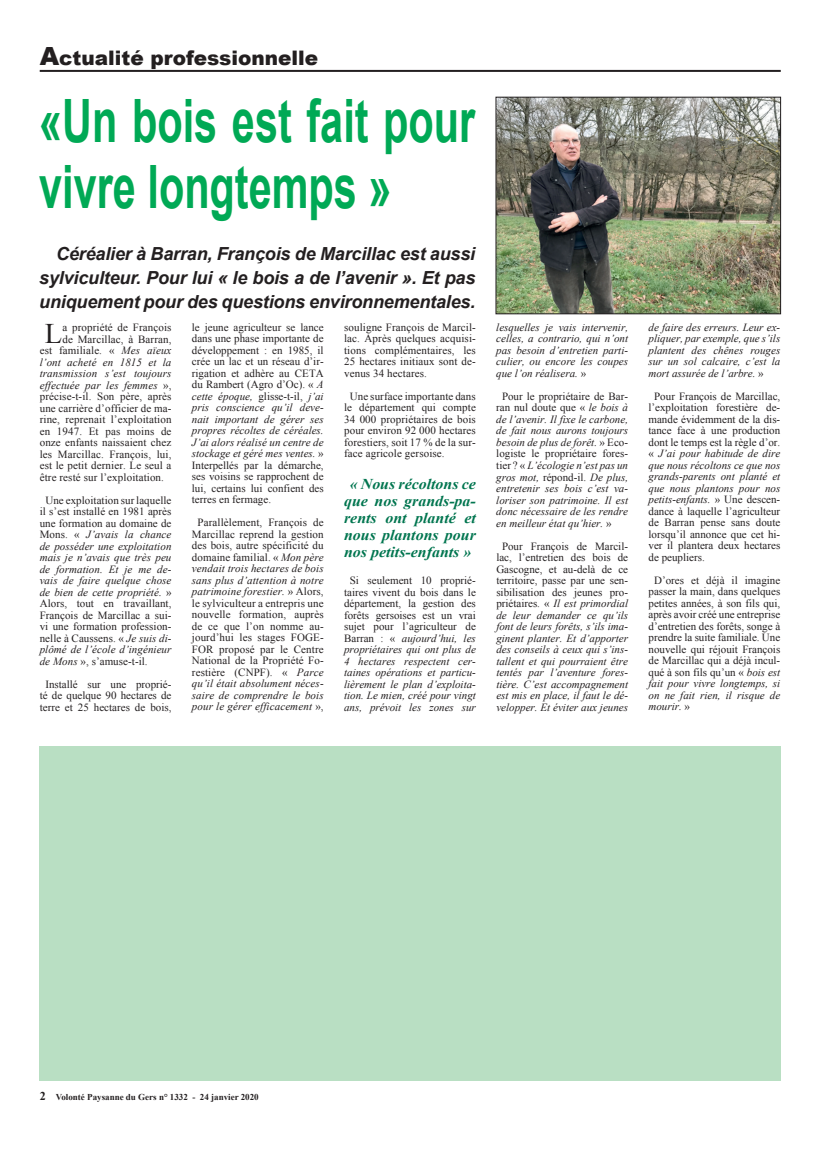
<style>
.page{position:relative;width:820px;height:1163px;background:#fff}
.page>*{position:absolute;margin:0;border:0;box-sizing:border-box;transform-origin:0 0}
.t1{font:700 59.8px/66px "Arial";color:#00a955;scale:.69 1}
.t2{font:28.4px "Times New Roman";color:#231f20}
.t3{font:900 20px "Arial";color:#231f20}
.t4{font:italic 700 18px/24px "Arial";letter-spacing:-.01em;color:#231f20;text-align:justify}
.t5{font:italic 700 15px/17px "Times New Roman";color:#00754f;text-align:center;scale:1.06 1}
.t6{font:11px/11.5px "Times New Roman";letter-spacing:.01em;color:#231f20;text-align:justify}
.t7{font:italic 11px/11.5px "Times New Roman";color:#231f20;text-align:justify}
.t8{font:700 9px "Times New Roman";color:#231f20}
.s1{font-size:25px}
.s2{font-style:normal}
.s3{font-style:italic}
.s4{font-size:12px}
</style>
<div class="page">
<hr style="left:40px;top:70px;width:740px;height:2px;background:#231f20">
<img style="left:497px;top:99px;width:281px;height:213px">
<div style="left:495px;top:97px;width:285px;height:217px;border:1px solid #231f20"></div>
<div style="left:40px;top:746px;width:740px;height:334px;background:#b9dfc3"></div>
<h3 class="t3" style="left:40px;top:43px;width:280px"><span class="s1">A</span>ctualité professionnelle</h3>
<h1 class="t1" style="left:39px;top:89px;width:633px">«Un bois est fait pour vivre longtemps »</h1>
<h3 class="t4" style="left:39px;top:242px;width:437px;text-indent:17px">Céréalier à Barran, François de Marcillac est aussi sylviculteur. Pour lui « le bois a de l’avenir ». Et pas uniquement pour des questions environnementales.</h3>
<h2 class="t2" style="left:45px;top:314px;width:19px">L</h2>
<p class="t6" style="left:62px;top:321px;width:110px">a propriété de François</p>
<p class="t6" style="left:344px;top:321px;width:133px">souligne François de Marcil&shy;lac. Après quelques acquisi&shy;tions complémentaires, les 25 hectares initiaux sont de&shy;venus 34 hectares.</p>
<p class="t6" style="left:344px;top:390px;width:133px;text-indent:6px">Une surface importante dans le département qui compte 34 000 propriétaires de bois pour environ 92 000 hectares forestiers, soit 17 % de la sur&shy;face agricole gersoise.</p>
<h3 class="t5" style="left:344px;top:474px;width:126px">« Nous récoltons ce que nos grands-pa&shy;rents ont planté et nous plantons pour nos petits-enfants »</h3>
<p class="t7" style="left:344px;top:574px;width:133px;text-align:center"><span class="s2">Si seulement 10 proprié&shy;taires vivent du bois dans le département, la gestion des forêts gersoises est un vrai sujet pour l’agriculteur de<br>Barran : «</span> aujourd’hui, les propriétaires qui ont plus de<br>4 hectares respectent cer&shy;taines opérations et particu&shy;lièrement le plan d’exploita&shy;tion. Le mien, créé pour vingt ans, prévoit les zones sur</p>
<p class="t6" style="left:192px;top:321px;width:133px">le jeune agriculteur se lance dans une phase importante de développement : en 1985, il crée un lac et un réseau d’ir&shy;rigation et adhère au CETA du Rambert (Agro d’Oc). « <span class="s3">A cette époque,</span> glisse-t-il, <span class="s3">j’ai pris conscience qu’il deve&shy;nait important de gérer ses propres récoltes de céréales.<br>J’ai alors réalisé un centre de stockage et géré mes ventes.</span> » Interpellés par la démarche, ses voisins se rapprochent de lui, certains lui confient des terres en fermage.</p>
<p class="t6" style="left:192px;top:516px;width:133px;text-align:center">Parallèlement, François de<br>Marcillac reprend la gestion des bois, autre spécificité du domaine familial. « <span class="s3">Mon père vendait trois hectares de bois sans plus d’attention à notre patrimoine forestier.</span> » Alors, le sylviculteur a entrepris une nouvelle formation, auprès de ce que l’on nomme au&shy;jourd’hui les stages FOGE-<br>FOR proposé par le Centre<br>National de la Propriété Fo&shy;restière (CNPF). « <span class="s3">Parce qu’il était absolument néces&shy;saire de comprendre le bois pour le gérer efficacement</span> »,</p>
<p class="t6" style="left:62px;top:333px;width:110px">de Marcillac, à Barran,</p>
<p class="t6" style="left:40px;top:344px;width:133px">est familiale. « <span class="s3">Mes aïeux</span></p>
<p class="t7" style="left:40px;top:356px;width:133px">l’ont acheté en 1815 et la</p>
<p class="t7" style="left:40px;top:367px;width:133px">transmission s’est toujours</p>
<p class="t7" style="left:40px;top:379px;width:133px">effectuée par les femmes <span class="s2">»,</span></p>
<p class="t6" style="left:40px;top:390px;width:133px">précise-t-il. Son père, après</p>
<p class="t6" style="left:40px;top:402px;width:133px">une carrière d’officier de ma-</p>
<p class="t6" style="left:40px;top:413px;width:133px">rine, reprenait l’exploitation</p>
<p class="t6" style="left:40px;top:425px;width:133px">en 1947. Et pas moins de</p>
<p class="t6" style="left:40px;top:436px;width:133px">onze enfants naissaient chez</p>
<p class="t6" style="left:40px;top:448px;width:133px">les Marcillac. François, lui,</p>
<p class="t6" style="left:40px;top:459px;width:133px">est le petit dernier. Le seul a</p>
<p class="t6" style="left:40px;top:471px;width:126px">être resté sur l’exploitation.</p>
<p class="t6" style="left:40px;top:494px;width:133px;text-indent:6px">Une exploitation sur laquelle il s’est installé en 1981 après une formation au domaine de Mons. « <span class="s3">J’avais la chance de posséder une exploitation mais je n’avais que très peu de formation. Et je me de&shy;vais de faire quelque chose de bien de cette propriété.</span> » Alors, tout en travaillant, François de Marcillac a sui&shy;vi une formation profession&shy;nelle à Caussens. « <span class="s3">Je suis di&shy;plômé de l’école d’ingénieur de Mons</span> », s’amuse-t-il.</p>
<p class="t6" style="left:40px;top:678px;width:133px;text-align:center">Installé sur une proprié&shy;té de quelque 90 hectares de terre et 25 hectares de bois,</p>
<p class="t7" style="left:496px;top:321px;width:133px">lesquelles je vais intervenir, celles, a contrario, qui n’ont pas besoin d’entretien parti&shy;culier, ou encore les coupes que l’on réalisera. <span class="s2">»</span></p>
<p class="t7" style="left:496px;top:390px;width:133px;text-indent:6px"><span class="s2">Pour le propriétaire de Bar&shy;ran nul doute que «</span> le bois à de l’avenir. Il fixe le carbone, de fait nous aurons toujours besoin de plus de forêt. <span class="s2">» Eco&shy;logiste le propriétaire fores&shy;tier ? «</span> L’écologie n’est pas un gros mot, <span class="s2">répond-il.</span> De plus, entretenir ses bois c’est va&shy;loriser son patrimoine. Il est donc nécessaire de les rendre en meilleur état qu’hier. <span class="s2">»</span></p>
<p class="t7" style="left:496px;top:539px;width:133px;text-align:center"><span class="s2">Pour François de Marcil&shy;lac, l’entretien des bois de<br>Gascogne, et au-delà de ce territoire, passe par une sen&shy;sibilisation des jeunes pro&shy;priétaires. «</span> Il est primordial de leur demander ce qu’ils font de leurs forêts, s’ils ima&shy;ginent planter. Et d’apporter des conseils à ceux qui s’ins&shy;tallent et qui pourraient être tentés par l’aventure fores&shy;tière. C’est accompagnement est mis en place, il faut le dé&shy;velopper. Et éviter aux jeunes</p>
<p class="t7" style="left:648px;top:321px;width:133px">de faire des erreurs. Leur ex&shy;pliquer, par exemple, que s’ils plantent des chênes rouges sur un sol calcaire, c’est la mort assurée de l’arbre. <span class="s2">»</span></p>
<p class="t6" style="left:648px;top:390px;width:133px;text-indent:6px">Pour François de Marcillac, l’exploitation forestière de&shy;mande évidemment de la dis&shy;tance face à une production dont le temps est la règle d’or. « <span class="s3">J’ai pour habitude de dire que nous récoltons ce que nos grands-parents ont planté et que nous plantons pour nos petits-enfants.</span> » Une descen&shy;dance à laquelle l’agriculteur de Barran pense sans doute lorsqu’il annonce que cet hi&shy;ver il plantera deux hectares de peupliers.</p>
<p class="t6" style="left:648px;top:574px;width:133px;text-indent:6px">D’ores et déjà il imagine passer la main, dans quelques petites années, à son fils qui, après avoir créé une entreprise d’entretien des forêts, songe à prendre la suite familiale. Une nouvelle qui réjouit François de Marcillac qui a déjà incul&shy;qué à son fils qu’un « <span class="s3">bois est fait pour vivre longtemps, si on ne fait rien, il risque de mourir.</span> »</p>
<p class="t8" style="left:40px;top:1090px;width:220px"><span class="s4">2</span> Volonté Paysanne du Gers n° 1332 - 24 janvier 2020</p>
</div>
